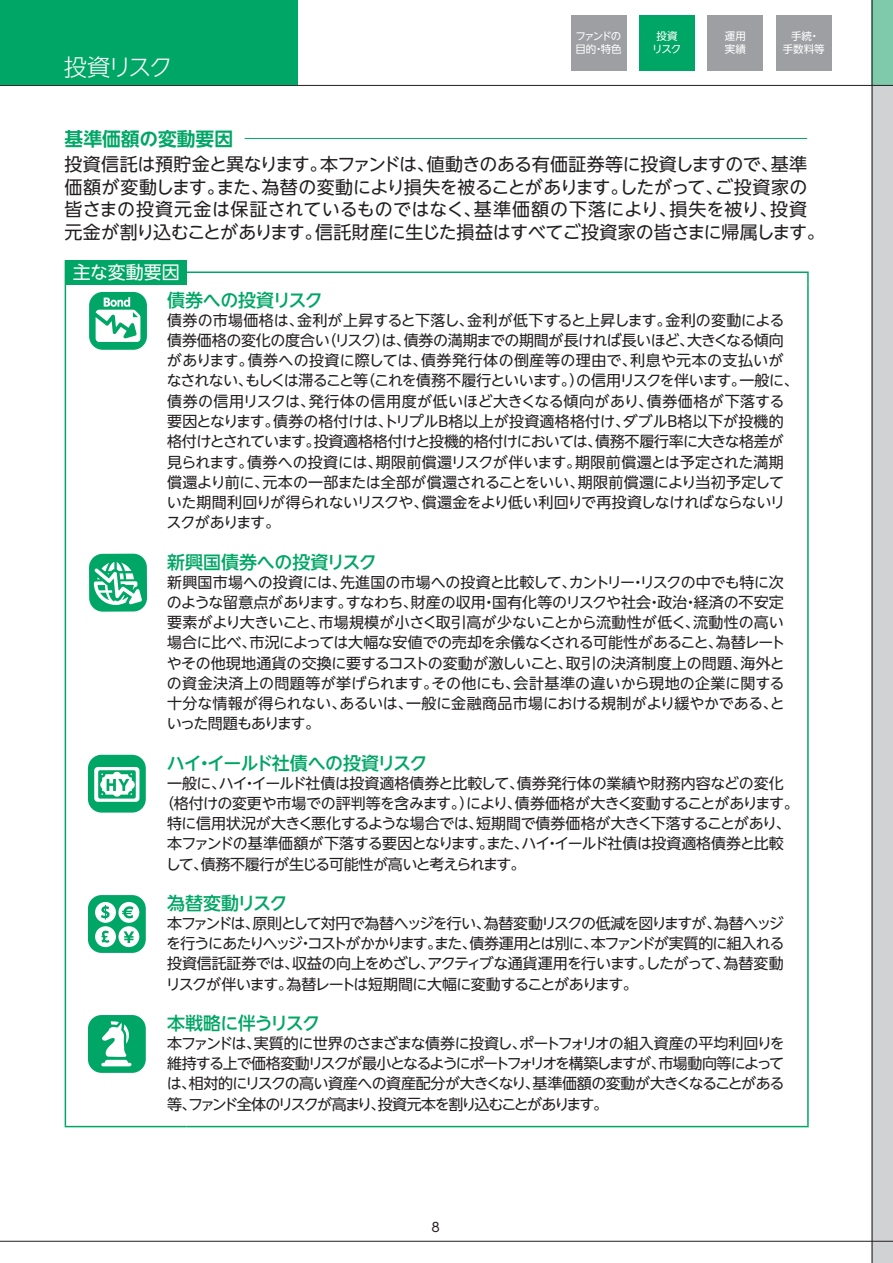
<style>
.page{position:relative;width:893px;height:1263px;background:#fff}
.page>*{position:absolute;margin:0;border:0;box-sizing:border-box;transform-origin:0 0}
.t1{font:300 23.4px "UD Shin Go NT Pro";letter-spacing:-.105em;color:#fff}
.t2{font:700 18.75px "UD Shin Go NT Pro De";color:#00a665}
.t3{font:18px/22.5px "UD Shin Go NT Pro";letter-spacing:-.015em;color:#231f20}
.t4{font:500 18px "UD Shin Go NT Pro";letter-spacing:-.03em;color:#00a665}
.t5{font:500 18px "UD Shin Go NT Pro";letter-spacing:-.065em;color:#00a665}
.t6{font:500 18px "UD Shin Go NT Pro";letter-spacing:-.01em;color:#00a665}
.t7{font:18px "UD Shin Go NT Pro";color:#fff}
.t8{font:15px/20.2px "UD Shin Go NT Pro";letter-spacing:-.03em;color:#231f20;text-align:justify}
.t9{font:15px "UD Shin Go NT Pro";letter-spacing:-.055em;color:#231f20}
.t10{font:12.75px "UD Shin Go NT Pro";color:#231f20}
.t11{font:10.5px/12.6px "UD Shin Go NT Pro";color:#fff;text-align:center}
.t12{font:10.5px/12.6px "UD Shin Go NT Pro";letter-spacing:-.135em;color:#fff}
</style>
<div class="page">
<div style="left:872px;top:85px;width:21px;height:1178px;background:#d1d2d4"></div>
<div style="left:872px;top:0;width:21px;height:85px;background:#7ecaaa"></div>
<hr style="left:0;top:1241px;width:893px;height:1px;background:#231f20">
<hr style="left:0;top:85px;width:893px;height:1px;background:#231f20">
<hr style="left:872px;top:0;width:1px;height:1263px;background:#231f20">
<div style="left:0;top:0;width:298px;height:85px;background:#00a665"></div>
<hr style="left:245px;top:138px;width:562px;height:1px;background:#00a665">
<div style="left:571px;top:15px;width:56px;height:56px;background:#9d9fa2"></div>
<div style="left:639px;top:15px;width:56px;height:56px;background:#00a665"></div>
<div style="left:707px;top:15px;width:56px;height:56px;background:#9d9fa2"></div>
<div style="left:776px;top:15px;width:56px;height:56px;background:#9d9fa2"></div>
<svg style="left:89px;top:292px;width:58px;height:58px"></svg>
<svg style="left:89px;top:554px;width:58px;height:58px"></svg>
<svg style="left:88px;top:755px;width:58px;height:58px"></svg>
<svg style="left:88px;top:895px;width:58px;height:58px"></svg>
<svg style="left:88px;top:1015px;width:58px;height:58px"></svg>
<div style="left:65px;top:260px;width:121px;height:24px;background:#00a665"></div>
<hr style="left:65px;top:1126px;width:121px;height:1px;background:#00a665">
<hr style="left:186px;top:1126px;width:623px;height:1px;background:#00a665">
<hr style="left:65px;top:284px;width:1px;height:842px;background:#00a665">
<hr style="left:186px;top:271px;width:623px;height:2px;background:#00a665">
<svg style="left:807px;top:273px;width:2px;height:11px"></svg>
<hr style="left:807px;top:284px;width:2px;height:842px;background:#00a665">
<h1 class="t1" style="left:64px;top:48px;width:110px">投資リスク</h1>
<p class="t12" style="left:575px;top:30px;width:48px">ファンドの目的・特色</p>
<p class="t11" style="left:652px;top:30px;width:31px">投資リスク</p>
<p class="t11" style="left:725px;top:30px;width:22px;text-align:left">運用実績</p>
<p class="t11" style="left:783px;top:30px;width:43px">手続・<br>手数料等</p>
<p class="t2" style="left:65px;top:123px;width:170px">基準価額の変動要因</p>
<p class="t3" style="left:65px;top:153px;width:762px">投資信託は預貯金と異なります。本ファンドは、値動きのある有価証券等に投資しますので、基準価額が変動します。また、為替の変動により損失を被ることがあります。したがって、ご投資家の皆さまの投資元金は保証されているものではなく、基準価額の下落により、損失を被り、投資元金が割り込むことがあります。信託財産に生じた損益はすべてご投資家の皆さまに帰属します。</p>
<p class="t7" style="left:73px;top:258px;width:108px">主な変動要因</p>
<p class="t4" style="left:167px;top:286px;width:157px">債券への投資リスク</p>
<p class="t8" style="left:167px;top:309px;width:634px;text-align:left">債券の市場価格は、金利が上昇すると下落し、金利が低下すると上昇します。金利の変動による債券価格の変化の度合い（リスク）は、債券の満期までの期間が長ければ長いほど、大きくなる傾向があります。債券への投資に際しては、債券発行体の倒産等の理由で、利息や元本の支払いがなされない、もしくは滞ること等（これを債務不履行といいます。）の信用リスクを伴います。一般に、債券の信用リスクは、発行体の信用度が低いほど大きくなる傾向があり、債券価格が下落する要因となります。債券の格付けは、トリプルB格以上が投資適格格付け、ダブルB格以下が投機的格付けとされています。投資適格格付けと投機的格付けにおいては、債務不履行率に大きな格差が見られます。債券への投資には、期限前償還リスクが伴います。期限前償還とは予定された満期償還より前に、元本の一部または全部が償還されることをいい、期限前償還により当初予定していた期間利回りが得られないリスクや、償還金をより低い利回りで再投資しなければならないリスクがあります。</p>
<p class="t6" style="left:167px;top:548px;width:211px">新興国債券への投資リスク</p>
<p class="t8" style="left:167px;top:571px;width:620px">新興国市場への投資には、先進国の市場への投資と比較して、カントリー・リスクの中でも特に次のような留意点があります。すなわち、財産の収用・国有化等のリスクや社会・政治・経済の不安定要素がより大きいこと、市場規模が小さく取引高が少ないことから流動性が低く、流動性の高い場合に比べ、市況によっては大幅な安値での売却を余儀なくされる可能性があること、為替レートやその他現地通貨の交換に要するコストの変動が激しいこと、取引の決済制度上の問題、海外との資金決済上の問題等が挙げられます。その他にも、会計基準の違いから現地の企業に関する十分な情報が得られない、あるいは、一般に金融商品市場における規制がより緩やかである、といった問題もあります。</p>
<p class="t5" style="left:167px;top:749px;width:262px">ハイ・イールド社債への投資リスク</p>
<p class="t8" style="left:167px;top:772px;width:618px">一般に、ハイ・イールド社債は投資適格債券と比較して、債券発行体の業績や財務内容などの変化</p>
<p class="t8" style="left:159px;top:792px;width:641px">（格付けの変更や市場での評判等を含みます。）により、債券価格が大きく変動することがあります。</p>
<p class="t8" style="left:167px;top:813px;width:625px">特に信用状況が大きく悪化するような場合では、短期間で債券価格が大きく下落することがあり、</p>
<p class="t8" style="left:167px;top:833px;width:618px">本ファンドの基準価額が下落する要因となります。また、ハイ・イールド社債は投資適格債券と比較</p>
<p class="t9" style="left:166px;top:852px;width:361px">して、債務不履行が生じる可能性が高いと考えられます。</p>
<p class="t4" style="left:167px;top:889px;width:122px">為替変動リスク</p>
<p class="t8" style="left:166px;top:912px;width:620px">本ファンドは、原則として対円で為替ヘッジを行い、為替変動リスクの低減を図りますが、為替ヘッジを行うにあたりヘッジ・コストがかかります。また、債券運用とは別に、本ファンドが実質的に組入れる投資信託証券では、収益の向上をめざし、アクティブな通貨運用を行います。したがって、為替変動リスクが伴います。為替レートは短期間に大幅に変動することがあります。</p>
<p class="t4" style="left:167px;top:1009px;width:155px">本戦略に伴うリスク</p>
<p class="t8" style="left:167px;top:1032px;width:619px">本ファンドは、実質的に世界のさまざまな債券に投資し、ポートフォリオの組入資産の平均利回りを維持する上で価格変動リスクが最小となるようにポートフォリオを構築しますが、市場動向等によっては、相対的にリスクの高い資産への資産配分が大きくなり、基準価額の変動が大きくなることがある等、ファンド全体のリスクが高まり、投資元本を割り込むことがあります。</p>
<p class="t10" style="left:432px;top:1216px;width:10px">8</p>
</div>
